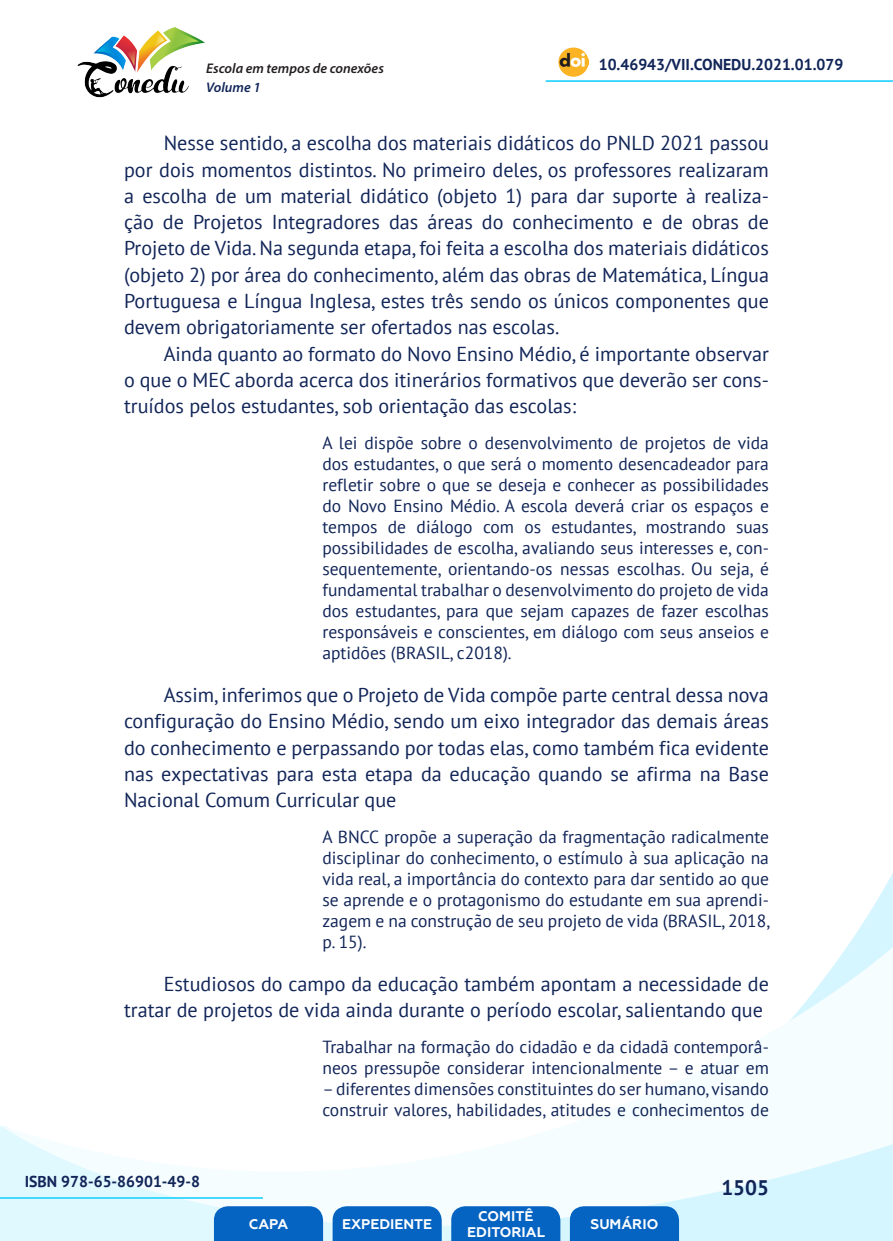
<style>
.page{position:relative;width:893px;height:1241px;background:#fff}
.page>*{position:absolute;margin:0;border:0;box-sizing:border-box;transform-origin:0 0}
.t1{font:700 21px "PT Sans";color:#112558}
._8_CORPO{font:20.12px/26.2px "PT Sans";color:#112558;text-align:justify}
._12_CITACAO{font:17.5px/21px "PT Sans";color:#112558;text-align:justify}
.t2{font:700 15.75px "PT Sans";color:#112558}
.t3{font:700 14px/16.8px "Geometria";color:#fff;text-align:center}
.t4{font:italic 600 14px "Myriad Pro";color:#231f20}
.t5{font:italic 600 14px "Myriad Pro";color:#112558}
</style>
<div class="page">
<svg style="left:848px;top:873px;width:45px;height:73px"></svg>
<svg style="left:0;top:946px;width:893px;height:294px"></svg>
<hr style="left:0;top:1196px;width:263px;height:2px;background:#2dd4fe">
<hr style="left:546px;top:80px;width:347px;height:2px;background:#2dd4fe">
<img style="left:559px;top:47px;width:30px;height:30px">
<img style="left:77px;top:27px;width:128px;height:71px">
<svg style="left:214px;top:1205px;width:109px;height:35px;background:#126bc4"></svg>
<svg style="left:333px;top:1205px;width:109px;height:35px;background:#126bc4"></svg>
<svg style="left:451px;top:1205px;width:109px;height:35px;background:#126bc4"></svg>
<svg style="left:570px;top:1205px;width:109px;height:35px;background:#116bc4"></svg>
<p class="t4" style="left:206px;top:59px;width:179px">Escola em tempos de conexões</p>
<p class="t2" style="left:599px;top:54px;width:246px">10.46943/VII.CONEDU.2021.01.079</p>
<p class="t5" style="left:206px;top:78px;width:56px">Volume 1</p>
<p class="_8_CORPO" style="left:124px;top:130px;width:646px;text-indent:40px">Nesse sentido, a escolha dos materiais didáticos do PNLD 2021 passou por dois momentos distintos. No primeiro deles, os professores realizaram a escolha de um material didático (objeto 1) para dar suporte à realiza&shy;ção de Projetos Integradores das áreas do conhecimento e de obras de Projeto de Vida. Na segunda etapa, foi feita a escolha dos materiais didáticos (objeto 2) por área do conhecimento, além das obras de Matemática, Língua Portuguesa e Língua Inglesa, estes três sendo os únicos componentes que devem obrigatoriamente ser ofertados nas escolas.</p>
<p class="_8_CORPO" style="left:124px;top:340px;width:646px;text-indent:40px">Ainda quanto ao formato do Novo Ensino Médio, é importante observar o que o MEC aborda acerca dos itinerários formativos que deverão ser cons&shy;truídos pelos estudantes, sob orientação das escolas:</p>
<p class="_12_CITACAO" style="left:322px;top:432px;width:448px">A lei dispõe sobre o desenvolvimento de projetos de vida dos estudantes, o que será o momento desencadeador para refletir sobre o que se deseja e conhecer as possibilidades do Novo Ensino Médio. A escola deverá criar os espaços e tempos de diálogo com os estudantes, mostrando suas possibilidades de escolha, avaliando seus interesses e, con&shy;sequentemente, orientando-os nessas escolhas. Ou seja, é fundamental trabalhar o desenvolvimento do projeto de vida dos estudantes, para que sejam capazes de fazer escolhas responsáveis e conscientes, em diálogo com seus anseios e aptidões (BRASIL, c2018).</p>
<p class="_8_CORPO" style="left:124px;top:681px;width:646px;text-indent:40px">Assim, inferimos que o Projeto de Vida compõe parte central dessa nova configuração do Ensino Médio, sendo um eixo integrador das demais áreas do conhecimento e perpassando por todas elas, como também fica evidente nas expectativas para esta etapa da educação quando se afirma na Base Nacional Comum Curricular que</p>
<p class="_12_CITACAO" style="left:322px;top:825px;width:449px">A BNCC propõe a superação da fragmentação radicalmente disciplinar do conhecimento, o estímulo à sua aplicação na vida real, a importância do contexto para dar sentido ao que se aprende e o protagonismo do estudante em sua aprendi&shy;zagem e na construção de seu projeto de vida (BRASIL, 2018, p. 15).</p>
<p class="_8_CORPO" style="left:124px;top:970px;width:646px;text-align:right">Estudiosos do campo da educação também apontam a necessidade de tratar de projetos de vida ainda durante o período escolar, salientando que</p>
<p class="_12_CITACAO" style="left:322px;top:1035px;width:448px">Trabalhar na formação do cidadão e da cidadã contemporâ&shy;neos pressupõe considerar intencionalmente – e atuar em</p>
<p class="_12_CITACAO" style="left:322px;top:1077px;width:448px">– diferentes dimensões constituintes do ser humano, visando construir valores, habilidades, atitudes e conhecimentos de</p>
<p class="t2" style="left:25px;top:1170px;width:177px">ISBN 978-65-86901-49-8</p>
<p class="t3" style="left:249px;top:1215px;width:41px">CAPA</p>
<p class="t3" style="left:342px;top:1215px;width:92px">EXPEDIENTE</p>
<p class="t3" style="left:467px;top:1207px;width:79px">COMITÊ<br>EDITORIAL</p>
<p class="t3" style="left:590px;top:1215px;width:69px">SUMÁRIO</p>
<p class="t1" style="left:721px;top:1173px;width:49px">1505</p>
</div>
